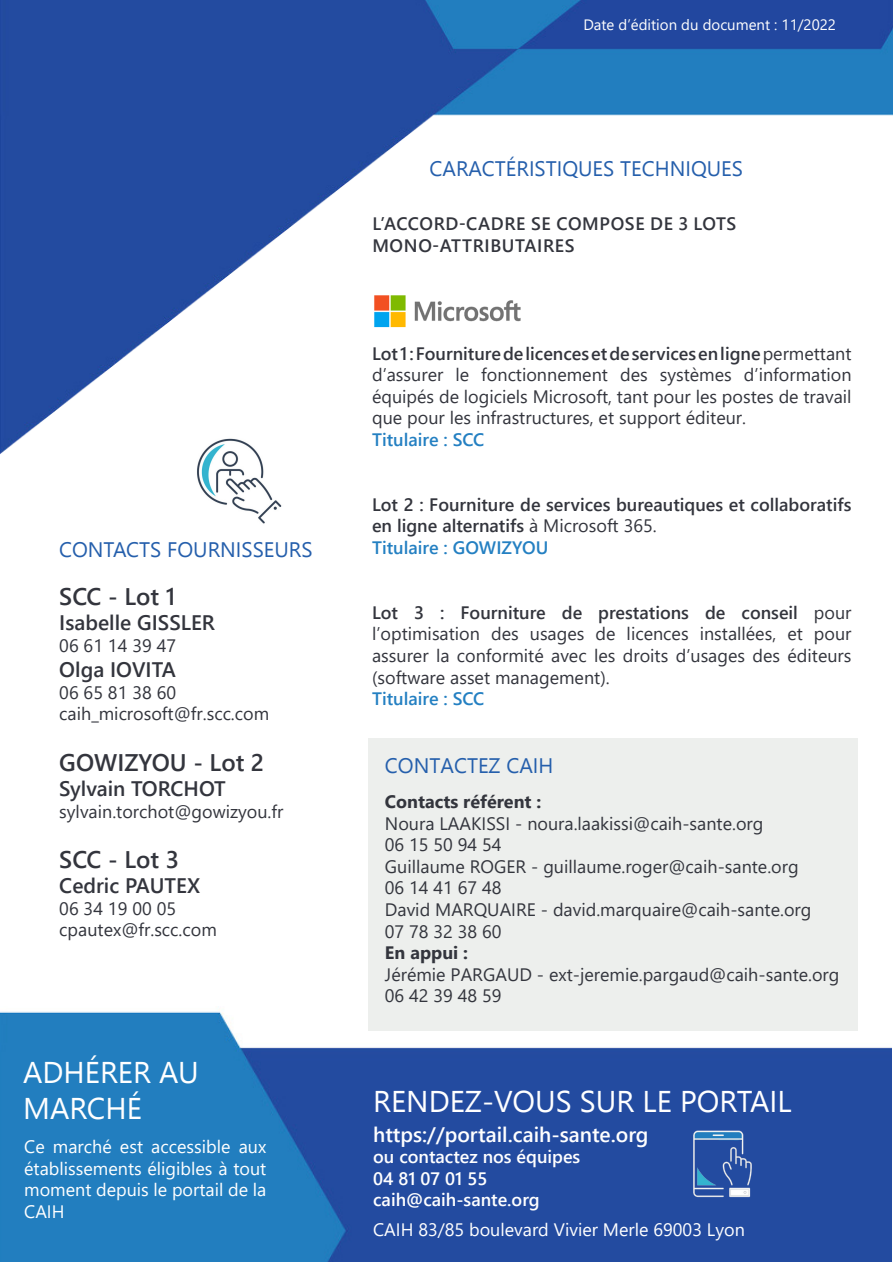
<style>
.page{position:relative;width:893px;height:1263px;background:#fff}
.page>*{position:absolute;margin:0;border:0;box-sizing:border-box;transform-origin:0 0}
.t1{font:600 24px "Segoe UI";color:#33353d}
.t2{font:600 21px "Segoe UI";color:#33353d}
.t3{font:600 21px "Segoe UI";color:#fff}
.t4{font:18px/21.6px "Segoe UI";color:#33353d;text-align:justify}
.t5{font:18px/21.6px "Segoe UI";color:#fff;text-align:justify}
.t6{font:600 18px/21.6px "Segoe UI";color:#33353d}
.t7{font:600 18px "Segoe UI";color:#fff}
.t8{font:600 18px/21.6px "Segoe UI";letter-spacing:.035em;color:#33353d}
.t9{font:600 18px "Segoe UI";color:#2480c2}
.t10{font:700 18px "Segoe UI";color:#33353d}
.t11{font:15px "Segoe UI";color:#fff}
.s1{font-weight:600}
.s2{font-weight:400}
</style>
<div class="page">
<img style="left:0;top:0;width:893px;height:454px">
<img style="left:0;top:1011px;width:891px;height:250px">
<img style="left:188px;top:434px;width:98px;height:90px">
<img style="left:680px;top:1123px;width:86px;height:82px">
<img style="left:373px;top:282px;width:156px;height:54px">
<div style="left:368px;top:738px;width:490px;height:292px;background:#edefed"></div>
<svg style="left:430px;top:156px;width:183px;height:22px"></svg>
<div style="left:88px;top:1055px;width:63px;height:28px;background:#227ebf"></div>
<svg style="left:160px;top:1062px;width:36px;height:22px"></svg>
<svg style="left:130px;top:1091px;width:11px;height:28px"></svg>
<div style="left:376px;top:1091px;width:194px;height:21px;background:#234ba0"></div>
<svg style="left:582px;top:1091px;width:52px;height:21px"></svg>
<svg style="left:645px;top:1091px;width:26px;height:21px"></svg>
<div style="left:683px;top:1091px;width:108px;height:21px;background:#234ba0"></div>
<svg style="left:621px;top:161px;width:121px;height:17px"></svg>
<svg style="left:24px;top:1062px;width:58px;height:21px"></svg>
<div style="left:26px;top:1098px;width:98px;height:22px;background:#227ebf"></div>
<p class="t1" style="left:59px;top:574px;width:118px">SCC - Lot 1</p>
<p class="t2" style="left:59px;top:603px;width:157px">Isabelle GISSLER</p>
<p class="t4" style="left:59px;top:633px;width:118px">06 61 14 39 47</p>
<p class="t2" style="left:59px;top:650px;width:118px">Olga IOVITA</p>
<p class="t4" style="left:59px;top:680px;width:118px">06 65 81 38 60</p>
<p class="t4" style="left:59px;top:702px;width:211px">caih_microsoft@fr.scc.com</p>
<p class="t1" style="left:59px;top:740px;width:206px">GOWIZYOU - Lot 2</p>
<p class="t2" style="left:59px;top:769px;width:168px">Sylvain TORCHOT</p>
<p class="t4" style="left:59px;top:799px;width:226px">sylvain.torchot@gowizyou.fr</p>
<p class="t1" style="left:59px;top:837px;width:121px">SCC - Lot 3</p>
<p class="t2" style="left:59px;top:866px;width:142px">Cedric PAUTEX</p>
<p class="t4" style="left:59px;top:896px;width:118px">06 34 19 00 05</p>
<p class="t4" style="left:59px;top:918px;width:159px">cpautex@fr.scc.com</p>
<p class="t5" style="left:24px;top:1134px;width:244px">Ce marché est accessible aux établissements éligibles à tout moment depuis le portail de la CAIH</p>
<p class="t11" style="left:583px;top:11px;width:254px">Date d’édition du document : 11/2022</p>
<p class="t8" style="left:372px;top:211px;width:365px">L’ACCORD-CADRE SE COMPOSE DE 3 LOTS<br>MONO-ATTRIBUTAIRES</p>
<p class="t4" style="left:372px;top:341px;width:481px"><span class="s1">Lot 1 : Fourniture de licences et de services en ligne</span> permettant d’assurer le fonctionnement des systèmes d’information équipés de logiciels Microsoft, tant pour les postes de travail que pour les infrastructures, et support éditeur.</p>
<p class="t9" style="left:372px;top:423px;width:114px">Titulaire : SCC</p>
<p class="t6" style="left:372px;top:492px;width:481px">Lot 2 : Fourniture de services bureautiques et collaboratifs en ligne alternatifs <span class="s2">à Microsoft 365.</span></p>
<p class="t9" style="left:372px;top:531px;width:178px">Titulaire : GOWIZYOU</p>
<p class="t4" style="left:372px;top:600px;width:481px"><span class="s1">Lot 3 : Fourniture de prestations de conseil</span> pour l’optimisation des usages de licences installées, et pour assurer la conformité avec les droits d’usages des éditeurs (software asset management).</p>
<p class="t9" style="left:372px;top:682px;width:114px">Titulaire : SCC</p>
<p class="t10" style="left:385px;top:785px;width:158px">Contacts référent :</p>
<p class="t4" style="left:385px;top:811px;width:428px;text-align:left">Noura LAAKISSI - noura.laakissi@caih-sante.org<br>06 15 50 94 54<br>Guillaume ROGER - guillaume.roger@caih-sante.org<br>06 14 41 67 48<br>David MARQUAIRE - david.marquaire@caih-sante.org<br>07 78 32 38 60</p>
<p class="t10" style="left:385px;top:936px;width:85px">En appui :</p>
<p class="t4" style="left:385px;top:962px;width:456px">Jérémie PARGAUD - ext-jeremie.pargaud@caih-sante.org<br>06 42 39 48 59</p>
<p class="t3" style="left:373px;top:1114px;width:277px">https://portail.caih-sante.org</p>
<p class="t7" style="left:373px;top:1140px;width:209px">ou contactez nos équipes</p>
<p class="t7" style="left:373px;top:1161px;width:116px">04 81 07 01 55</p>
<p class="t7" style="left:373px;top:1183px;width:168px">caih@caih-sante.org</p>
<p class="t5" style="left:373px;top:1217px;width:373px">CAIH 83/85 boulevard Vivier Merle 69003 Lyon</p>
</div>
